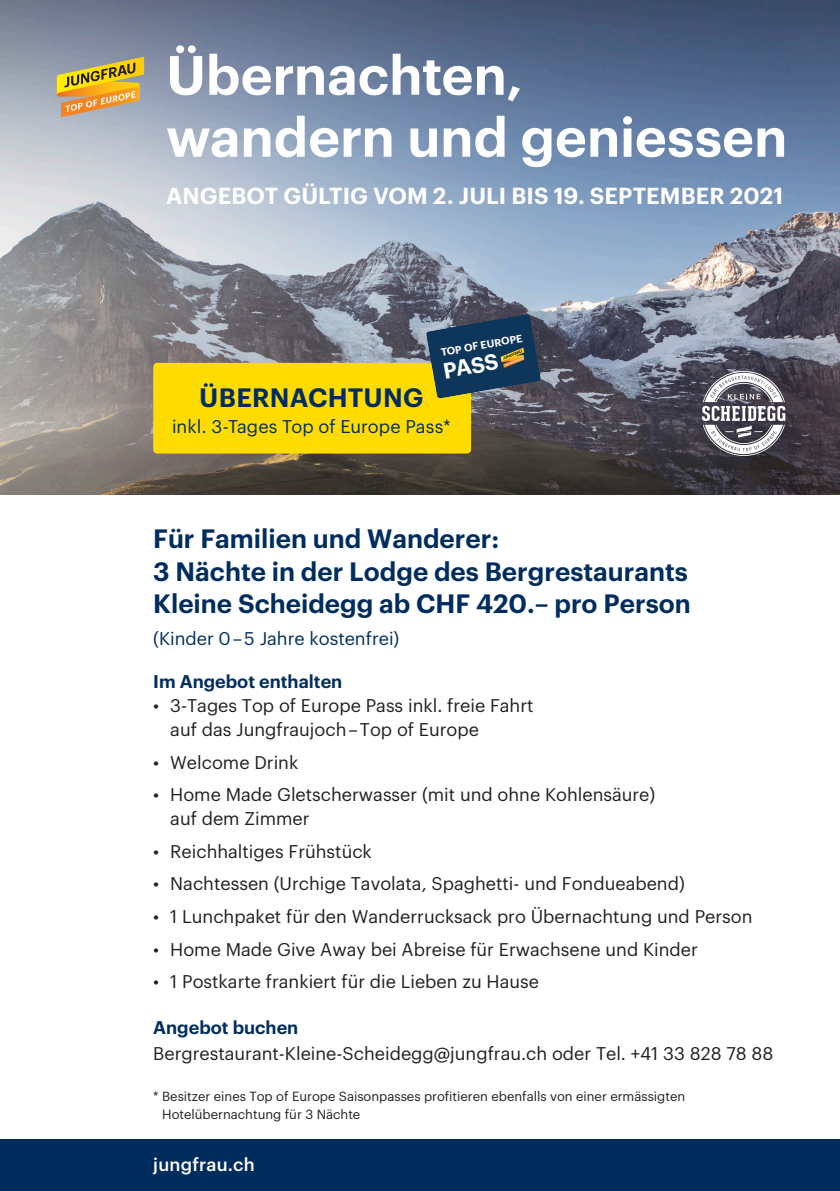
<style>
.page{position:relative;width:840px;height:1191px;background:#fff}
.page>*{position:absolute;margin:0;border:0;box-sizing:border-box;transform-origin:0 0}
.t1{font:600 54px/62px "Graphik";color:#fff}
.t2{font:600 26px/32px "Graphik";color:#002d5e}
.t3{font:600 22.8px "Graphik";letter-spacing:.005em;color:#fff}
.t4{font:600 21.8px "Graphik";color:#fff}
.t5{font:18px/24px "Graphik";color:#231f20}
.t6{font:18px "Graphik";color:#002d5e}
.t7{font:600 18px "Graphik";color:#002d5e}
.t8{font:500 18px "Graphik";letter-spacing:.015em;color:#fff}
.t9{font:13px/18px "Graphik";color:#231f20}
.t10{font:600 10.4px "Graphik";color:#fff}
</style>
<div class="page">
<img style="left:0;top:0;width:839px;height:495px">
<svg style="left:57px;top:57px;width:87px;height:60px;background:#c8a755"></svg>
<div style="left:0;top:1140px;width:839px;height:51px;background:#002d5e"></div>
<div style="left:153px;top:363px;width:318px;height:90px;background:#ffdc01;border-radius:4px"></div>
<svg style="left:425px;top:314px;width:115px;height:84px;background:#314b5b"></svg>
<svg style="left:701px;top:371px;width:83px;height:85px"></svg>
<h1 class="t1" style="left:166px;top:39px;width:622px">Übernachten,<br>wandern und geniessen</h1>
<p class="t3" style="left:166px;top:178px;width:618px">ANGEBOT GÜLTIG VOM 2. JULI BIS 19. SEPTEMBER 2021</p>
<p class="t10" style="left:439px;top:344px;width:84px;rotate:-10deg">TOP OF EUROPE</p>
<p class="t4" style="left:440px;top:354px;width:57px;rotate:-10deg">PASS</p>
<h2 class="t2" style="left:199px;top:379px;width:226px">ÜBERNACHTUNG</h2>
<p class="t6" style="left:172px;top:412px;width:280px">inkl. 3-Tages Top of Europe Pass*</p>
<h2 class="t2" style="left:153px;top:521px;width:538px">Für Familien und Wanderer:<br>3 Nächte in der Lodge des Bergrestaurants<br>Kleine Scheidegg ab CHF 420.– pro Person</h2>
<p class="t6" style="left:153px;top:624px;width:247px">(Kinder 0 – 5 Jahre kostenfrei)</p>
<p class="t7" style="left:153px;top:668px;width:190px">Im Angebot enthalten</p>
<p class="t5" style="left:170px;top:692px;width:364px;text-indent:-17px">• 3-Tages Top of Europe Pass inkl. freie Fahrt auf das Jungfraujoch – Top of Europe</p>
<p class="t5" style="left:153px;top:749px;width:146px">• Welcome Drink</p>
<p class="t5" style="left:170px;top:781px;width:486px;text-indent:-17px">• Home Made Gletscherwasser (mit und ohne Kohlensäure) auf dem Zimmer</p>
<p class="t5" style="left:153px;top:838px;width:220px">• Reichhaltiges Frühstück</p>
<p class="t5" style="left:153px;top:870px;width:532px">• Nachtessen (Urchige Tavolata, Spaghetti- und Fondueabend)</p>
<p class="t5" style="left:153px;top:903px;width:600px">• 1 Lunchpaket für den Wanderrucksack pro Übernachtung und Person</p>
<p class="t5" style="left:153px;top:935px;width:546px">• Home Made Give Away bei Abreise für Erwachsene und Kinder</p>
<p class="t5" style="left:153px;top:968px;width:387px">• 1 Postkarte frankiert für die Lieben zu Hause</p>
<p class="t7" style="left:153px;top:1013px;width:146px">Angebot buchen</p>
<p class="t5" style="left:153px;top:1039px;width:621px">Bergrestaurant-Kleine-Scheidegg@jungfrau.ch oder Tel. +41 33 828 78 88</p>
<p class="t9" style="left:162px;top:1086px;width:524px;text-indent:-9px">* Besitzer eines Top of Europe Saisonpasses profitieren ebenfalls von einer ermässigten<br>Hotelübernachtung für 3 Nächte</p>
<p class="t8" style="left:153px;top:1150px;width:103px">jungfrau.ch</p>
</div>
